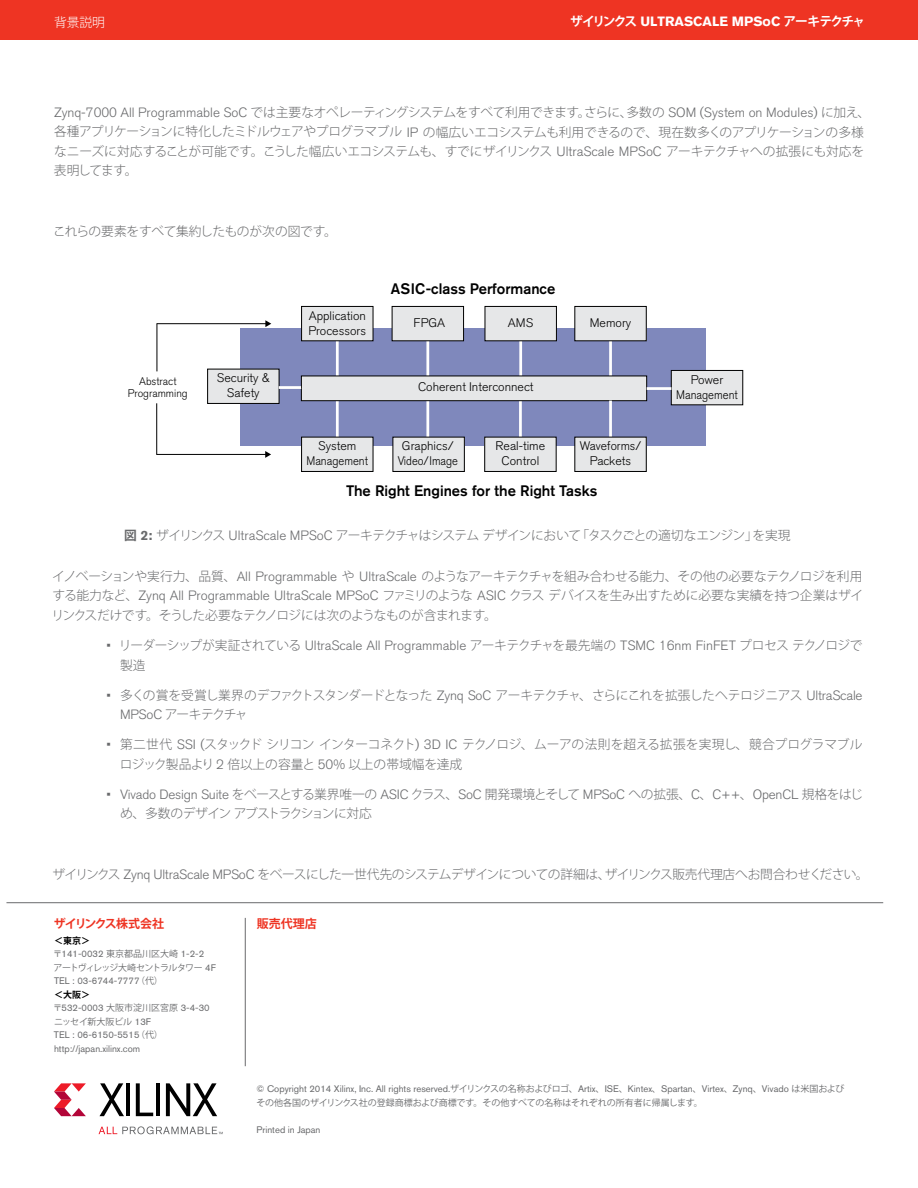
<style>
.page{position:relative;width:918px;height:1188px;background:#fff}
.page>*{position:absolute;margin:0;border:0;box-sizing:border-box;transform-origin:0 0}
.t1{font:500 15.15px "Akzidenz Grotesk Pro";color:#000}
.t2{font:300 13.35px "Akzidenz Grotesk Pro";color:#696a6c}
.t3{font:700 13.35px "Akzidenz Grotesk Pro";color:#fff}
.t4{font:300 12.75px/19.5px "Koz Go Pro";letter-spacing:-.035em;color:#696a6c;text-align:justify}
.t5{font:300 12.75px "Koz Go Pro";letter-spacing:-.055em;color:#696a6c}
.t6{font:300 12.75px "Koz Go Pro";color:#fff}
.t7{font:300 12.3px/14.9px "Akzidenz Grotesk Pro";color:#000;text-align:center}
.t8{font:700 12px "Koz Go Pro";letter-spacing:-.07em;color:#ee3423}
.t9{font:700 12px "Koz Go Pro";color:#ee3423}
.t10{font:300 10.95px/12.3px "Akzidenz Grotesk Pro";color:#000;text-align:center}
.t11{font:9.45px/13.5px "Akzidenz Grotesk Pro";color:#696a6c}
.t12{font:9px "Koz Go Pro";color:#696a6c}
.t13{font:9px "Koz Go Pro";letter-spacing:-.08em;color:#696a6c}
.t14{font:9px "Koz Go Pro";letter-spacing:-.02em;color:#696a6c}
.t15{font:700 9px "Koz Go Pro";color:#000}
.s1{font-family:"Koz Go Pro";font-size:12.75px}
.s2{font-family:"Akzidenz Grotesk Pro";font-size:13.35px}
.s3{font-weight:700}
.s4{font-family:"Akzidenz Grotesk Pro";font-weight:700;font-size:13.35px}
.s5{font-family:"Koz Go Pro";font-size:9px}
.s6{font-family:"Akzidenz Grotesk Pro";font-size:9.45px}
</style>
<div class="page">
<div style="left:0;top:0;width:918px;height:40px;background:#ee3423"></div>
<svg style="left:54px;top:1083px;width:32px;height:33px"></svg>
<svg style="left:99px;top:1083px;width:25px;height:33px"></svg>
<hr style="left:126px;top:1083px;width:4px;height:33px;background:#000">
<svg style="left:136px;top:1083px;width:17px;height:33px"></svg>
<hr style="left:157px;top:1083px;width:3px;height:33px;background:#000">
<svg style="left:166px;top:1083px;width:51px;height:33px"></svg>
<svg style="left:99px;top:1126px;width:124px;height:8px"></svg>
<hr style="left:6px;top:902px;width:877px;height:1px;background:#696a6c">
<hr style="left:245px;top:918px;width:1px;height:148px;background:#696a6c">
<div style="left:241px;top:328px;width:465px;height:118px;background:#7f88bc"></div>
<hr style="left:519px;top:400px;width:3px;height:37px;background:#fff">
<hr style="left:426px;top:400px;width:3px;height:37px;background:#fff">
<hr style="left:609px;top:340px;width:3px;height:37px;background:#fff">
<hr style="left:519px;top:340px;width:3px;height:37px;background:#fff">
<hr style="left:336px;top:400px;width:3px;height:38px;background:#fff">
<hr style="left:336px;top:340px;width:3px;height:36px;background:#fff">
<div style="left:485px;top:437px;width:71px;height:34px;background:#e6e7e8"></div>
<div style="left:484px;top:437px;width:73px;height:35px;border:1px solid #000"></div>
<hr style="left:426px;top:339px;width:3px;height:38px;background:#fff">
<div style="left:302px;top:306px;width:71px;height:35px;background:#e6e7e8"></div>
<div style="left:301px;top:306px;width:72px;height:35px;border:1px solid #000"></div>
<div style="left:392px;top:306px;width:72px;height:35px;background:#e6e7e8"></div>
<div style="left:392px;top:306px;width:72px;height:35px;border:1px solid #000"></div>
<div style="left:485px;top:306px;width:71px;height:35px;background:#e6e7e8"></div>
<div style="left:485px;top:306px;width:72px;height:35px;border:1px solid #000"></div>
<div style="left:575px;top:306px;width:71px;height:35px;background:#e6e7e8"></div>
<div style="left:574px;top:306px;width:73px;height:35px;border:1px solid #000"></div>
<div style="left:301px;top:376px;width:346px;height:25px;background:#e6e7e8"></div>
<div style="left:301px;top:376px;width:346px;height:25px;border:1px solid #000"></div>
<div style="left:671px;top:370px;width:72px;height:35px;background:#e6e7e8"></div>
<div style="left:671px;top:370px;width:72px;height:35px;border:1px solid #000"></div>
<div style="left:208px;top:369px;width:71px;height:34px;background:#e6e7e8"></div>
<div style="left:207px;top:369px;width:72px;height:35px;border:1px solid #000"></div>
<div style="left:302px;top:437px;width:71px;height:34px;background:#e6e7e8"></div>
<div style="left:301px;top:437px;width:72px;height:35px;border:1px solid #000"></div>
<div style="left:393px;top:437px;width:71px;height:34px;background:#e6e7e8"></div>
<div style="left:393px;top:437px;width:72px;height:35px;border:1px solid #000"></div>
<hr style="left:609px;top:401px;width:3px;height:37px;background:#fff">
<div style="left:575px;top:437px;width:71px;height:34px;background:#e6e7e8"></div>
<div style="left:574px;top:437px;width:73px;height:35px;border:1px solid #000"></div>
<hr style="left:279px;top:386px;width:22px;height:3px;background:#fff">
<hr style="left:647px;top:387px;width:24px;height:3px;background:#fff">
<hr style="left:157px;top:324px;width:1px;height:47px;background:#000">
<hr style="left:157px;top:323px;width:109px;height:1px;background:#000">
<svg style="left:265px;top:320px;width:6px;height:7px"></svg>
<hr style="left:156px;top:403px;width:1px;height:52px;background:#000">
<hr style="left:157px;top:454px;width:109px;height:1px;background:#000">
<svg style="left:265px;top:451px;width:6px;height:7px"></svg>
<p class="t6" style="left:54px;top:14px;width:52px">背景説明</p>
<p class="t3" style="left:570px;top:12px;width:296px"><span class="s1">ザイリンクス</span> ULTRASCALE MPSoC <span class="s1">アーキテクチャ</span></p>
<p class="t2" style="left:54px;top:104px;width:818px">Zynq-7000 All Programmable SoC <span class="s1">では主要なオペレーティングシステムをすべて利用できます。さらに、多数の</span> SOM (System on Modules) <span class="s1">に加え、</span></p>
<p class="t4" style="left:54px;top:122px;width:812px">各種アプリケーションに特化したミドルウェアやプログラマブル <span class="s2">IP</span> の幅広いエコシステムも利用できるので、現在数多くのアプリケーションの多様なニーズに対応することが可能です。こうした幅広いエコシステムも、すでにザイリンクス <span class="s2">UltraScale MPSoC</span> アーキテクチャへの拡張にも対応を表明してます。</p>
<p class="t4" style="left:53px;top:221px;width:285px">これらの要素をすべて集約したものが次の図です。</p>
<p class="t1" style="left:391px;top:279px;width:166px">ASIC-class Performance</p>
<p class="t10" style="left:128px;top:375px;width:61px">Abstract<br>Programming</p>
<p class="t7" style="left:217px;top:371px;width:54px">Security &amp;<br>Safety</p>
<p class="t7" style="left:309px;top:308px;width:59px;text-align:left">Application<br>Processors</p>
<p class="t7" style="left:413px;top:315px;width:33px">FPGA</p>
<p class="t7" style="left:508px;top:315px;width:27px">AMS</p>
<p class="t7" style="left:590px;top:315px;width:43px">Memory</p>
<p class="t7" style="left:418px;top:379px;width:117px">Coherent Interconnect</p>
<p class="t7" style="left:676px;top:372px;width:63px">Power<br>Management</p>
<p class="t7" style="left:306px;top:439px;width:63px">System<br>Management</p>
<p class="t7" style="left:398px;top:439px;width:62px">Graphics/<br>Video/Image</p>
<p class="t7" style="left:580px;top:439px;width:63px">Waveforms/<br>Packets</p>
<p class="t1" style="left:346px;top:481px;width:253px">The Right Engines for the Right Tasks</p>
<p class="t7" style="left:496px;top:439px;width:51px">Real-time<br>Control</p>
<p class="t5" style="left:124px;top:527px;width:668px"><span class="s3">図</span> <span class="s4">2:</span> ザイリンクス <span class="s2">UltraScale MPSoC</span> アーキテクチャはシステムデザインにおいて「タスクごとの適切なエンジン」を実現</p>
<p class="t4" style="left:51px;top:567px;width:813px">イノベーションや実行力、品質、<span class="s2">All Programmable</span> や <span class="s2">UltraScale</span> のようなアーキテクチャを組み合わせる能力、その他の必要なテクノロジを利用する能力など、<span class="s2">Zynq All Programmable UltraScale MPSoC</span> ファミリのような <span class="s2">ASIC</span> クラスデバイスを生み出すために必要な実績を持つ企業はザイリンクスだけです。そうした必要なテクノロジには次のようなものが含まれます。</p>
<p class="t2" style="left:107px;top:637px;width:758px">• <span class="s1">リーダーシップが実証されている</span> UltraScale All Programmable <span class="s1">アーキテクチャを最先端の</span> TSMC 16nm FinFET <span class="s1">プロセステクノロジで</span></p>
<p class="t4" style="left:120px;top:655px;width:27px">製造</p>
<p class="t4" style="left:120px;top:685px;width:744px;text-indent:-14px"><span class="s2">•</span> 多くの賞を受賞し業界のデファクトスタンダードとなった <span class="s2">Zynq SoC</span> アーキテクチャ、さらにこれを拡張したヘテロジニアス <span class="s2">UltraScale<br>MPSoC</span> アーキテクチャ</p>
<p class="t4" style="left:120px;top:735px;width:744px;text-indent:-13px"><span class="s2">•</span> 第二世代 <span class="s2">SSI (</span>スタックドシリコンインターコネクト<span class="s2">) 3D IC</span> テクノロジ、ムーアの法則を超える拡張を実現し、競合プログラマブルロジック製品より <span class="s2">2</span> 倍以上の容量と <span class="s2">50%</span> 以上の帯域幅を達成</p>
<p class="t2" style="left:107px;top:786px;width:758px">• Vivado Design Suite <span class="s1">をベースとする業界唯一の</span> ASIC <span class="s1">クラス、</span>SoC <span class="s1">開発環境とそして</span> MPSoC <span class="s1">への拡張、</span>C<span class="s1">、</span>C++<span class="s1">、</span>OpenCL <span class="s1">規格をはじ</span></p>
<p class="t5" style="left:120px;top:805px;width:253px">め、多数のデザインアブストラクションに対応</p>
<p class="t4" style="left:53px;top:864px;width:818px">ザイリンクス <span class="s2">Zynq UltraScale MPSoC</span> をベースにした一世代先のシステムデザインについての詳細は、ザイリンクス販売代理店へお問合わせください。</p>
<p class="t8" style="left:54px;top:916px;width:112px">ザイリンクス株式会社</p>
<p class="t15" style="left:54px;top:934px;width:37px">＜東京＞</p>
<p class="t11" style="left:53px;top:947px;width:152px"><span class="s5">〒</span>141-0032 <span class="s5">東京都品川区大崎</span> 1-2-2</p>
<p class="t13" style="left:54px;top:961px;width:164px">アートヴィレッジ大崎セントラルタワー <span class="s6">4F</span></p>
<p class="t11" style="left:54px;top:974px;width:110px">TEL : 03-6744-7777<span class="s5">（代）</span></p>
<p class="t15" style="left:54px;top:988px;width:37px">＜大阪＞</p>
<p class="t11" style="left:53px;top:1001px;width:158px"><span class="s5">〒</span>532-0003 <span class="s5">大阪市淀川区宮原</span> 3-4-30</p>
<p class="t14" style="left:54px;top:1015px;width:99px">ニッセイ新大阪ビル <span class="s6">13F</span></p>
<p class="t11" style="left:54px;top:1028px;width:110px">TEL : 06-6150-5515<span class="s5">（代）</span>http://japan.xilinx.com</p>
<p class="t9" style="left:257px;top:916px;width:61px">販売代理店</p>
<p class="t11" style="left:257px;top:1082px;width:589px">© Copyright 2014 Xilinx, Inc. All rights reserved.<span class="s5">ザイリンクスの名称およびロゴ、</span>Artix<span class="s5">、</span>ISE<span class="s5">、</span>Kintex<span class="s5">、</span>Spartan<span class="s5">、</span>Virtex<span class="s5">、</span>Zynq<span class="s5">、</span>Vivado <span class="s5">は米国および</span></p>
<p class="t12" style="left:256px;top:1097px;width:448px">その他各国のザイリンクス社の登録商標および商標です。その他すべての名称はそれぞれの所有者に帰属します。</p>
<p class="t11" style="left:257px;top:1123px;width:65px">Printed in Japan</p>
</div>
